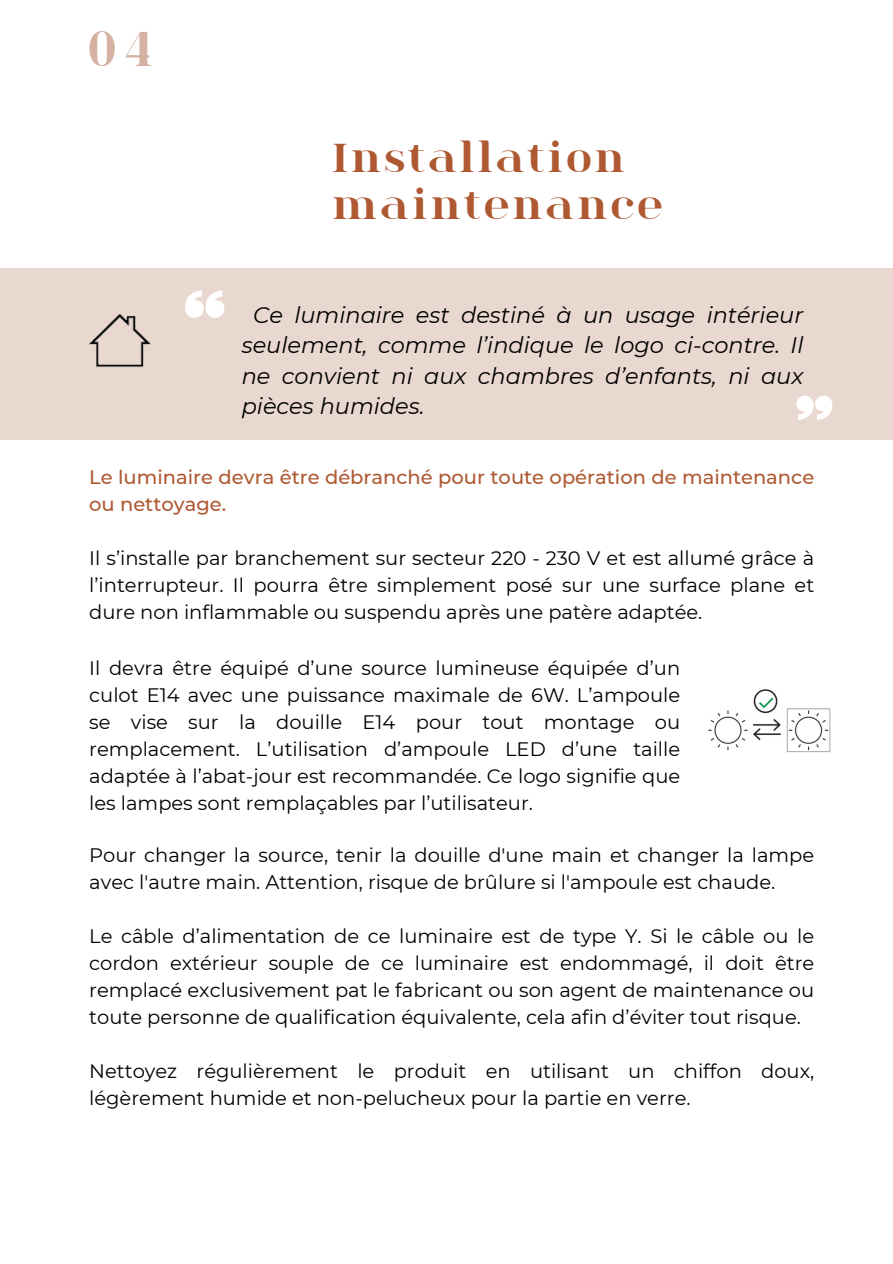
<style>
.page{position:relative;width:893px;height:1264px;background:#fff}
.page>*{position:absolute;margin:0;border:0;box-sizing:border-box;transform-origin:0 0}
.t1{font:700 49.65px "spinwerad";color:#d4b1a0}
.t2{font:700 42px/47.2px "spinwerad";letter-spacing:.09em;color:#ae5932}
.t3{font:italic 22.5px/30.3px "Montserrat";color:#000;text-align:justify}
.t4{font:19.5px/27px "Montserrat";color:#000;text-align:justify}
.t5{font:500 19.5px/27px "Montserrat";color:#ae5932}
</style>
<div class="page">
<img style="left:708px;top:689px;width:123px;height:64px">
<div style="left:0;top:268px;width:495px;height:171px;background:#e9d8cf"></div>
<svg style="left:185px;top:290px;width:39px;height:28px"></svg>
<div style="left:495px;top:268px;width:397px;height:171px;background:#e9d8cf"></div>
<img style="left:89px;top:315px;width:61px;height:53px">
<svg style="left:796px;top:396px;width:36px;height:24px"></svg>
<p class="t1" style="left:89px;top:14px;width:64px">04</p>
<p class="t2" style="left:333px;top:133px;width:331px">Installation maintenance</p>
<p class="t3" style="left:242px;top:300px;width:563px;text-indent:11px">Ce luminaire est destiné à un usage intérieur seulement, comme l’indique le logo ci-contre. Il ne convient ni aux chambres d’enfants, ni aux pièces humides.</p>
<p class="t5" style="left:89px;top:464px;width:726px">Le luminaire devra être débranché pour toute opération de maintenance ou nettoyage.</p>
<p class="t4" style="left:89px;top:545px;width:726px">Il s’installe par branchement sur secteur 220 - 230 V et est allumé grâce à l’interrupteur. Il pourra être simplement posé sur une surface plane et dure non inflammable ou suspendu après une patère adaptée.</p>
<p class="t4" style="left:89px;top:655px;width:592px">Il devra être équipé d’une source lumineuse équipée d’un culot E14 avec une puissance maximale de 6W. L’ampoule se vise sur la douille E14 pour tout montage ou remplacement. L’utilisation d’ampoule LED d’une taille adaptée à l’abat-jour est recommandée. Ce logo signifie que les lampes sont remplaçables par l’utilisateur.</p>
<p class="t4" style="left:89px;top:841px;width:726px">Pour changer la source, tenir la douille d'une main et changer la lampe avec l'autre main. Attention, risque de brûlure si l'ampoule est chaude.</p>
<p class="t4" style="left:89px;top:922px;width:726px">Le câble d’alimentation de ce luminaire est de type Y. Si le câble ou le cordon extérieur souple de ce luminaire est endommagé, il doit être remplacé exclusivement pat le fabricant ou son agent de maintenance ou toute personne de qualification équivalente, cela afin d’éviter tout risque.</p>
<p class="t4" style="left:89px;top:1057px;width:726px">Nettoyez régulièrement le produit en utilisant un chiffon doux, légèrement humide et non-pelucheux pour la partie en verre.</p>
</div>
